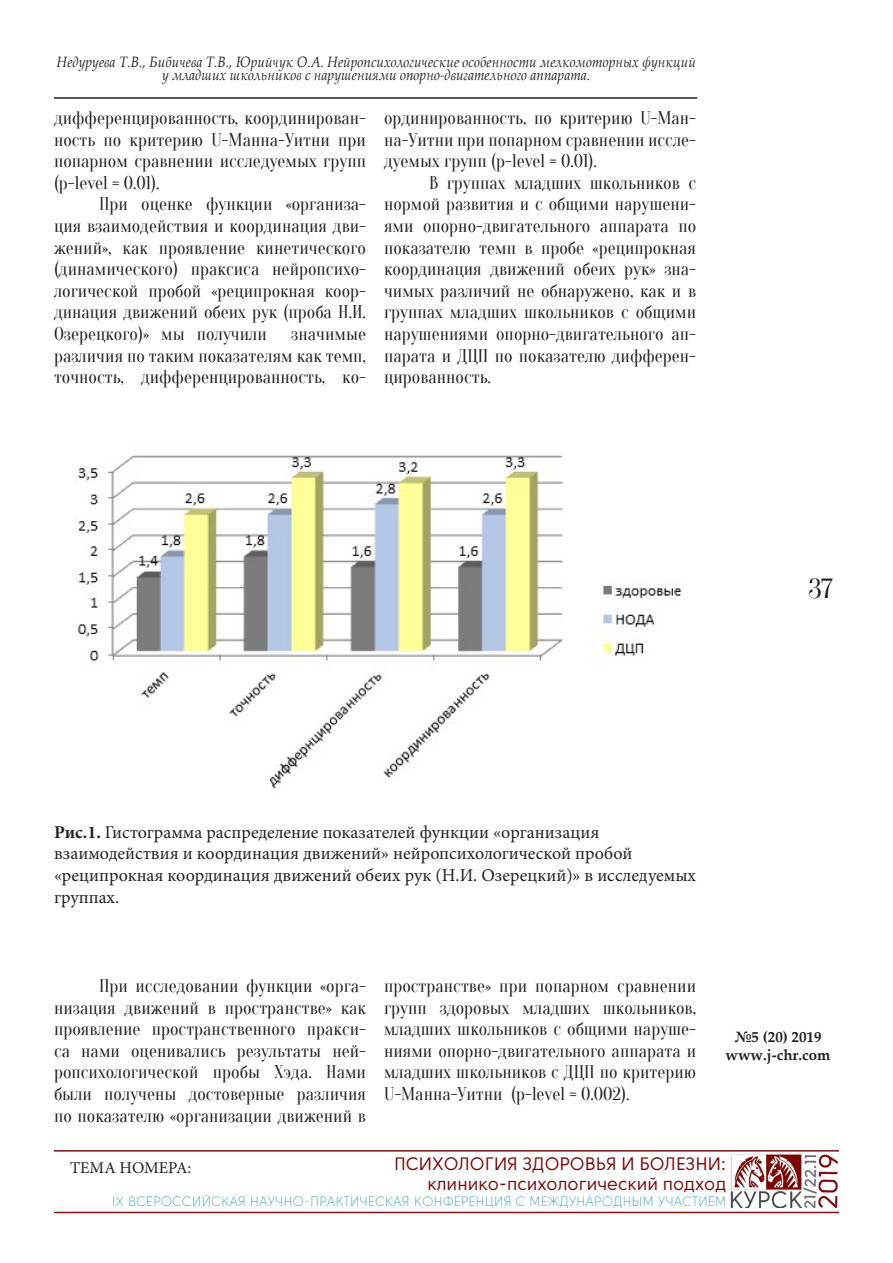
<style>
.page{position:relative;width:893px;height:1263px;background:#fff}
.page>*{position:absolute;margin:0;border:0;box-sizing:border-box;transform-origin:0 0}
.t1{font:27px "Oranienbaum";color:#231f20}
.t2{font:18px/21.6px "Oranienbaum";color:#231f20;text-align:justify}
.t3{font:18px/21.6px "Minion Pro";color:#231f20}
.t4{font:18px "Solomon Sans Normal";color:#7d0707}
.t5{font:16.5px "Minion Pro";color:#231f20}
.t6{font:italic 15px/13.5px "Palatino Linotype";color:#231f20;text-align:center;scale:.9 1}
.t7{font:700 15px "Palatino Linotype";color:#231f20}
.t8{font:13.5px "Solomon Sans Light";letter-spacing:-.01em;color:#1495ab}
.s1{font-weight:700}
</style>
<div class="page">
<hr style="left:54px;top:97px;width:643px;height:2px;background:#231f20">
<img style="left:730px;top:1154px;width:108px;height:53px">
<hr style="left:54px;top:1212px;width:785px;height:1px;background:#7c1214">
<hr style="left:54px;top:1150px;width:785px;height:1px;background:#7c1214">
<img style="left:77px;top:455px;width:605px;height:334px">
<p class="t6" style="left:57px;top:54px;width:712px">Недуруева Т.В., Бибичева Т.В., Юрийчук О.А. Нейропсихологические особенности мелкомоторных функций у младших школьников с нарушениями опорно-двигательного аппарата.</p>
<p class="t2" style="left:54px;top:107px;width:314px">дифференцированность, координирован&shy;ность по критерию U-Манна-Уитни при попарном сравнении исследуемых групп (p-level = 0.01).</p>
<p class="t2" style="left:54px;top:194px;width:314px;text-indent:45px">При оценке функции «организа&shy;ция взаимодействия и координация дви&shy;жений», как проявление кинетического (динамического) праксиса нейропсихо&shy;логической пробой «реципрокная коор&shy;динация движений обеих рук (проба Н.И.<br>Озерецкого)» мы получили</p>
<p class="t2" style="left:384px;top:107px;width:314px">ординированность, по критерию U-Ман&shy;на-Уитни при попарном сравнении иссле&shy;дуемых групп (p-level = 0.01).</p>
<p class="t2" style="left:384px;top:172px;width:314px;text-indent:45px">В группах младших школьников с нормой развития и с общими нарушени&shy;ями опорно-двигательного аппарата по показателю темп в пробе «реципрокная координация движений обеих рук» зна&shy;чимых различий не обнаружено, как и в группах младших школьников с общими нарушениями опорно-двигательного ап&shy;парата и ДЦП по показателю дифферен&shy;цированность.</p>
<p class="t2" style="left:54px;top:323px;width:314px;text-indent:237px">значимые различия по таким показателям как темп, точность, дифференцированность, ко-</p>
<p class="t1" style="left:809px;top:574px;width:26px">37</p>
<p class="t3" style="left:54px;top:821px;width:644px"><span class="s1">Рис.1.</span> Гистограмма распределение показателей функции «организация взаимодействия и координация движений» нейропсихологической пробой «реципрокная координация движений обеих рук (Н.И. Озерецкий)» в исследуемых группах.</p>
<p class="t2" style="left:54px;top:975px;width:314px;text-indent:45px">При исследовании функции «орга&shy;низация движений в пространстве» как проявление пространственного пракси&shy;са нами оценивались результаты ней&shy;ропсихологической пробы Хэда. Нами были получены достоверные различия по показателю «организации движений в</p>
<p class="t2" style="left:384px;top:975px;width:314px">пространстве» при попарном сравнении групп здоровых младших школьников, младших школьников с общими наруше&shy;ниями опорно-двигательного аппарата и младших школьников с ДЦП по критерию U-Манна-Уитни (p-level = 0.002).</p>
<p class="t7" style="left:734px;top:1027px;width:89px">№5 (20) 2019</p>
<p class="t7" style="left:725px;top:1045px;width:106px">www.j-chr.com</p>
<p class="t4" style="left:394px;top:1154px;width:334px">ПСИХОЛОГИЯ ЗДОРОВЬЯ И БОЛЕЗНИ:</p>
<p class="t4" style="left:427px;top:1173px;width:300px">клинико-психологический подход</p>
<p class="t8" style="left:112px;top:1194px;width:616px">IХ ВСЕРОССИЙСКАЯ НАУЧНО-ПРАКТИЧЕСКАЯ КОНФЕРЕНЦИЯ С МЕЖДУНАРОДНЫМ УЧАСТИЕМ</p>
<p class="t5" style="left:70px;top:1157px;width:123px">ТЕМА НОМЕРА:</p>
</div>
